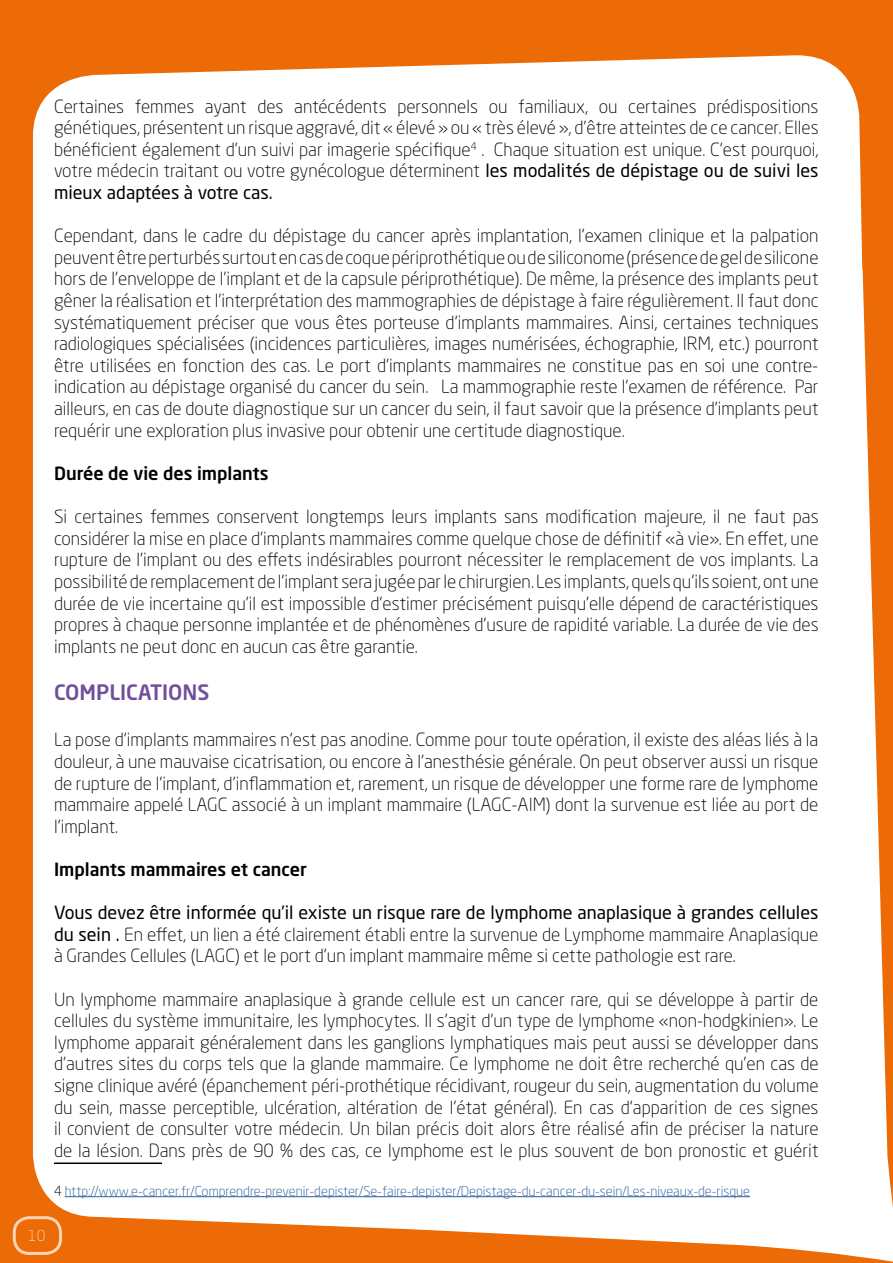
<style>
.page{position:relative;width:893px;height:1263px;background:#ed6b06}
.page>*{position:absolute;margin:0;border:0;box-sizing:border-box;transform-origin:0 0}
.t1{font:500 21px "Neo Sans Std";color:#6f4f9b}
.t2{font:300 18px/21.6px "Neo Sans Std";color:#000;text-align:justify}
.t3{font:500 18px "Neo Sans Std";color:#000}
.t4{font:300 15px "Neo Sans Std";color:#fff}
.t5{font:300 13.5px "Neo Sans Std";color:#275b9b}
.s1{font-weight:400}
.s2{color:#000}
</style>
<div class="page">
<div style="left:33px;top:55px;width:860px;height:1207px;background:#fff"></div>
<div style="left:13px;top:1216px;width:49px;height:39px;border:3px solid #fff;border-radius:15px"></div>
<hr style="left:54px;top:1162px;width:108px;height:2px;background:#000">
<hr style="left:65px;top:1196px;width:685px;height:1px;background:#275b9b">
<p class="t2" style="left:54px;top:95px;width:766px">Certaines femmes ayant des antécédents personnels ou familiaux, ou certaines prédispositions génétiques, présentent un risque aggravé, dit « élevé » ou « très élevé », d’être atteintes de ce cancer. Elles bénéficient également d’un suivi par imagerie spécifique<sup>4</sup> . Chaque situation est unique. C’est pourquoi, votre médecin traitant ou votre gynécologue déterminent <span class="s1">les modalités de dépistage ou de suivi les mieux adaptées à votre cas.</span></p>
<p class="t2" style="left:54px;top:225px;width:766px">Cependant, dans le cadre du dépistage du cancer après implantation, l’examen clinique et la palpation peuvent être perturbés surtout en cas de coque périprothétique ou de siliconome (présence de gel de silicone hors de l’enveloppe de l’implant et de la capsule périprothétique). De même, la présence des implants peut gêner la réalisation et l’interprétation des mammographies de dépistage à faire régulièrement. Il faut donc systématiquement préciser que vous êtes porteuse d’implants mammaires. Ainsi, certaines techniques radiologiques spécialisées (incidences particulières, images numérisées, échographie, IRM, etc.) pourront être utilisées en fonction des cas. Le port d’implants mammaires ne constitue pas en soi une contre&shy;indication au dépistage organisé du cancer du sein. La mammographie reste l’examen de référence. Par ailleurs, en cas de doute diagnostique sur un cancer du sein, il faut savoir que la présence d’implants peut requérir une exploration plus invasive pour obtenir une certitude diagnostique.</p>
<p class="t3" style="left:54px;top:462px;width:216px">Durée de vie des implants</p>
<p class="t2" style="left:54px;top:506px;width:766px">Si certaines femmes conservent longtemps leurs implants sans modification majeure, il ne faut pas considérer la mise en place d’implants mammaires comme quelque chose de définitif «à vie». En effet, une rupture de l’implant ou des effets indésirables pourront nécessiter le remplacement de vos implants. La possibilité de remplacement de l’implant sera jugée par le chirurgien. Les implants, quels qu’ils soient, ont une durée de vie incertaine qu’il est impossible d’estimer précisément puisqu’elle dépend de caractéristiques propres à chaque personne implantée et de phénomènes d’usure de rapidité variable. La durée de vie des implants ne peut donc en aucun cas être garantie.</p>
<p class="t1" style="left:54px;top:678px;width:157px">COMPLICATIONS</p>
<p class="t2" style="left:54px;top:729px;width:766px">La pose d’implants mammaires n’est pas anodine. Comme pour toute opération, il existe des aléas liés à la douleur, à une mauvaise cicatrisation, ou encore à l’anesthésie générale. On peut observer aussi un risque de rupture de l’implant, d’inflammation et, rarement, un risque de développer une forme rare de lymphome mammaire appelé LAGC associé à un implant mammaire (LAGC-AIM) dont la survenue est liée au port de l’implant.</p>
<p class="t3" style="left:54px;top:858px;width:254px">Implants mammaires et cancer</p>
<p class="t2" style="left:54px;top:902px;width:766px"><span class="s1">Vous devez être informée qu’il existe un risque rare de lymphome anaplasique à grandes cellules du sein .</span> En effet, un lien a été clairement établi entre la survenue de Lymphome mammaire Anaplasique à Grandes Cellules (LAGC) et le port d’un implant mammaire même si cette pathologie est rare.</p>
<p class="t2" style="left:54px;top:988px;width:766px">Un lymphome mammaire anaplasique à grande cellule est un cancer rare, qui se développe à partir de cellules du système immunitaire, les lymphocytes. Il s’agit d’un type de lymphome «non-hodgkinien». Le lymphome apparait généralement dans les ganglions lymphatiques mais peut aussi se développer dans d’autres sites du corps tels que la glande mammaire. Ce lymphome ne doit être recherché qu’en cas de signe clinique avéré (épanchement péri-prothétique récidivant, rougeur du sein, augmentation du volume du sein, masse perceptible, ulcération, altération de l’état général). En cas d’apparition de ces signes il convient de consulter votre médecin. Un bilan précis doit alors être réalisé afin de préciser la nature de la lésion. Dans près de 90 % des cas, ce lymphome est le plus souvent de bon pronostic et guérit</p>
<p class="t5" style="left:54px;top:1183px;width:698px"><span class="s2">4</span> http://www.e-cancer.fr/Comprendre-prevenir-depister/Se-faire-depister/Depistage-du-cancer-du-sein/Les-niveaux-de-risque</p>
<p class="t4" style="left:28px;top:1227px;width:19px">10</p>
</div>
